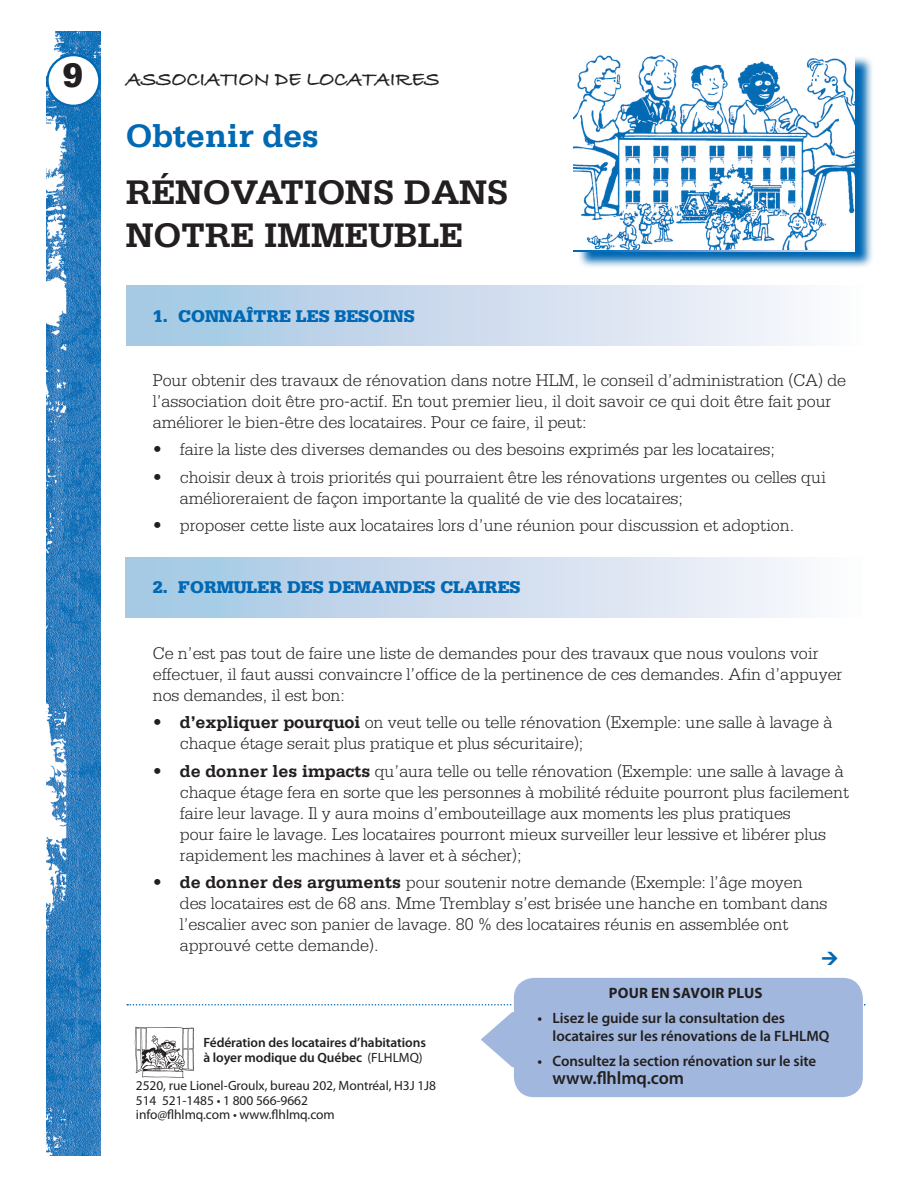
<style>
.page{position:relative;width:918px;height:1188px;background:#fff}
.page>*{position:absolute;margin:0;border:0;box-sizing:border-box;transform-origin:0 0}
.sous_titre{font:700 36px/43.2px "Serifa";letter-spacing:-.01em;color:#231f20}
.t1{font:900 36px "Serifa";color:#231f20}
.sous_titre-2{font:700 34.35px "Serifa";letter-spacing:-.01em;color:#0168b3}
.sous_sous_titre{font:21px "Bradley Hand ITCTT Bold";letter-spacing:-.01em;color:#231f20}
.texte{font:300 18px/20.9px "Serifa";letter-spacing:-.005em;color:#231f20}
.exege___bullet{font:300 18px/20.9px "Serifa";letter-spacing:-.005em;color:#231f20}
.texte-2{font:900 18px "Serifa";letter-spacing:-.005em;color:#0168b3}
.exege___bullet-2{font:600 18px "Myriad Pro";letter-spacing:-.005em;color:#231f20}
.exege___bullet-3{font:600 15px/18px "Myriad Pro";letter-spacing:-.005em;color:#231f20}
.exergue{font:700 15px "Myriad Pro";letter-spacing:.015em;color:#231f20}
.texte-3{font:13.5px/13.5px "Myriad Pro";letter-spacing:-.005em;color:#231f20}
.texte-4{font:600 13.5px/15px "Myriad Pro";letter-spacing:-.005em;color:#231f20}
.s1{font-size:18.6px}
.s2{font-weight:700;font-size:18.6px}
.s3{font-weight:700}
.s4{font-weight:400}
</style>
<div class="page">
<div style="left:126px;top:557px;width:737px;height:61px;background:linear-gradient(to right,#a2c5e2,#fdf9fc)"></div>
<div style="left:127px;top:285px;width:737px;height:61px;background:linear-gradient(to right,#a2c5e2,#fdf9fc)"></div>
<svg style="left:127px;top:1004px;width:350px;height:2px"></svg>
<img style="left:134px;top:1026px;width:60px;height:53px">
<svg style="left:478px;top:977px;width:387px;height:121px;background:#a9bde1"></svg>
<img style="left:46px;top:31px;width:54px;height:1125px">
<svg style="left:577px;top:57px;width:295px;height:210px;background:#6ca6d2"></svg>
<img style="left:574px;top:55px;width:281px;height:194px">
<div style="left:48px;top:55px;width:51px;height:51px;background:#fff;border-radius:50%"></div>
<div style="left:46px;top:54px;width:54px;height:53px;border:2px solid #0168b3;border-radius:50%"></div>
<p class="t1" style="left:63px;top:54px;width:22px">9</p>
<p class="sous_sous_titre" style="left:126px;top:63px;width:316px">ASSOCIATION DE LOCATAIRES</p>
<p class="sous_titre-2" style="left:126px;top:115px;width:195px">Obtenir des</p>
<p class="sous_titre" style="left:126px;top:170px;width:385px">RÉNOVATIONS DANS<br>NOTRE IMMEUBLE</p>
<p class="texte-2" style="left:153px;top:306px;width:263px">1. CONNAÎTRE LES BESOINS</p>
<p class="texte" style="left:153px;top:369px;width:695px">Pour obtenir des travaux de rénovation dans notre HLM, le conseil d’administration (CA) de l’association doit être pro-actif. En tout premier lieu, il doit savoir ce qui doit être fait pour améliorer le bien-être des locataires. Pour ce faire, il peut:</p>
<p class="texte" style="left:153px;top:439px;width:624px"><span class="s1">•</span> faire la liste des diverses demandes ou des besoins exprimés par les locataires;</p>
<p class="texte" style="left:180px;top:466px;width:648px;text-indent:-27px"><span class="s1">•</span> choisir deux à trois priorités qui pourraient être les rénovations urgentes ou celles qui amélioreraient de façon importante la qualité de vie des locataires;</p>
<p class="texte" style="left:153px;top:515px;width:643px"><span class="s1">•</span> proposer cette liste aux locataires lors d’une réunion pour discussion et adoption.</p>
<p class="texte-2" style="left:153px;top:577px;width:369px">2. FORMULER DES DEMANDES CLAIRES</p>
<p class="exege___bullet" style="left:153px;top:642px;width:691px">Ce n’est pas tout de faire une liste de demandes pour des travaux que nous voulons voir effectuer, il faut aussi convaincre l’office de la pertinence de ces demandes. Afin d’appuyer nos demandes, il est bon:</p>
<p class="texte" style="left:180px;top:712px;width:654px;text-indent:-27px"><span class="s2">•</span> <span class="s3">d’expliquer pourquoi</span> on veut telle ou telle rénovation (Exemple: une salle à lavage à chaque étage serait plus pratique et plus sécuritaire);</p>
<p class="texte" style="left:180px;top:761px;width:671px;text-indent:-27px"><span class="s2">•</span> <span class="s3">de donner les impacts</span> qu’aura telle ou telle rénovation (Exemple: une salle à lavage à chaque étage fera en sorte que les personnes à mobilité réduite pourront plus facilement faire leur lavage. Il y aura moins d’embouteillage aux moments les plus pratiques<br>pour faire le lavage. Les locataires pourront mieux surveiller leur lessive et libérer plus rapidement les machines à laver et à sécher);</p>
<p class="texte" style="left:180px;top:872px;width:649px;text-indent:-27px"><span class="s2">•</span> <span class="s3">de donner des arguments</span> pour soutenir notre demande (Exemple: l’âge moyen des locataires est de 68 ans. Mme Tremblay s’est brisée une hanche en tombant dans l’escalier avec son panier de lavage. 80 % des locataires réunis en assemblée ont approuvé cette demande).</p>
<p class="texte-4" style="left:203px;top:1035px;width:224px">Fédération des locataires d’habitations à loyer modique du Québec <span class="s4">(FLHLMQ)</span></p>
<p class="texte-3" style="left:136px;top:1079px;width:302px">2520, rue Lionel-Groulx, bureau 202, Montréal, H3J 1J8</p>
<p class="texte-3" style="left:136px;top:1094px;width:200px">514 521-1485 • 1 800 566-9662 info@flhlmq.com • www.flhlmq.com</p>
<p class="exergue" style="left:609px;top:983px;width:155px">POUR EN SAVOIR PLUS</p>
<p class="exege___bullet-3" style="left:553px;top:1009px;width:278px;text-indent:-15px">• Lisez le guide sur la consultation des locataires sur les rénovations de la FLHLMQ</p>
<p class="exege___bullet-3" style="left:538px;top:1051px;width:280px">• Consultez la section rénovation sur le site</p>
<p class="exege___bullet-2" style="left:553px;top:1066px;width:133px">www.flhlmq.com</p>
</div>
